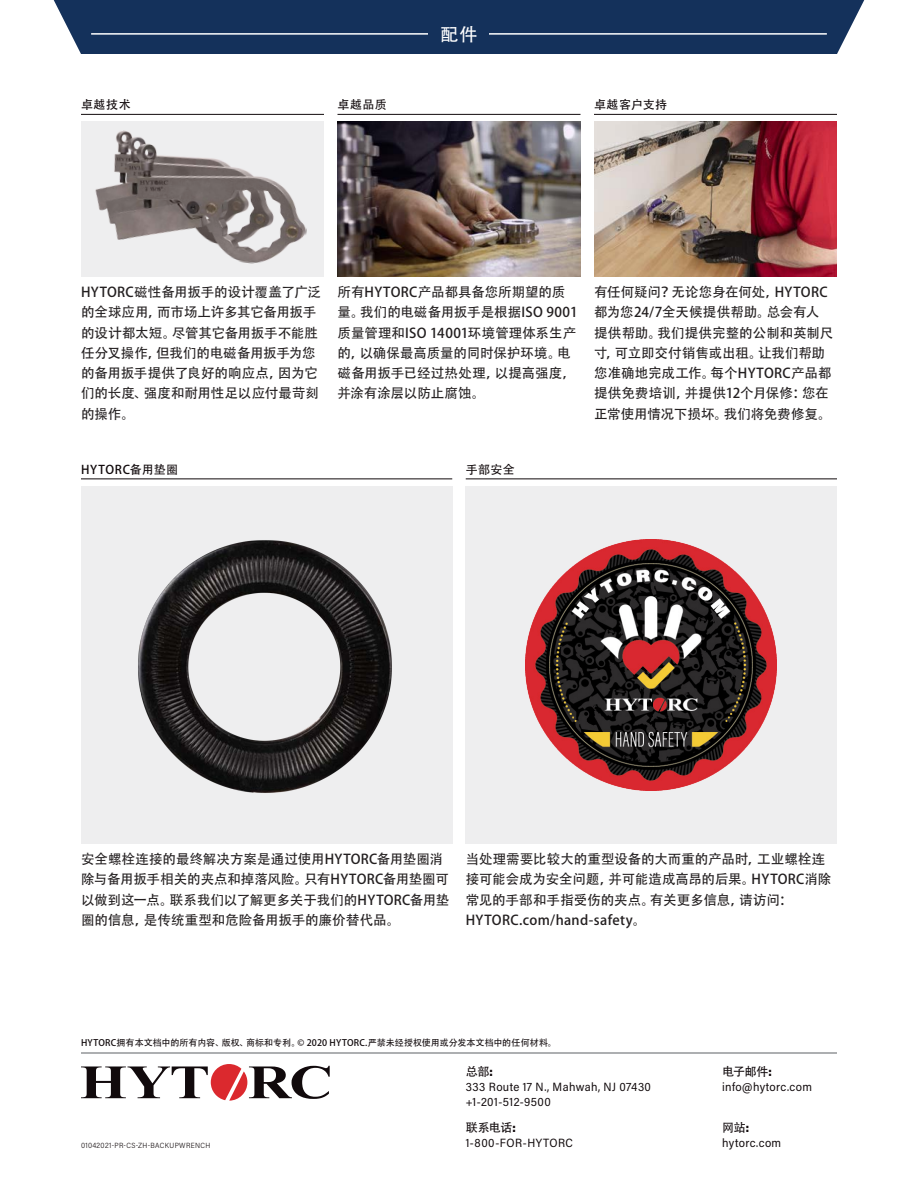
<style>
.page{position:relative;width:918px;height:1188px;background:#fff}
.page>*{position:absolute;margin:0;border:0;box-sizing:border-box;transform-origin:0 0}
.t1{font:18px "Adobe Heiti Std";color:#fff}
.Bullet_List_1{font:13.5px/20.2px "Adobe Heiti Std";color:#231f20}
.Bullet_List_1-2{font:13.5px "Adobe Heiti Std";letter-spacing:.025em;color:#231f20}
.t2{font:12px/15px "Acumin Pro Semi Cond";letter-spacing:.035em;color:#110a0c}
.t3{font:12px "Adobe Heiti Std";letter-spacing:.03em;color:#110a0c}
.t4{font:9px "Adobe Heiti Std";letter-spacing:.01em;color:#110a0c}
.t5{font:300 7.5px "Acumin Pro Semi Cond";letter-spacing:.045em;color:#110a0c}
.s1{font-family:"Acumin Pro Wide";font-weight:700}
</style>
<div class="page">
<svg style="left:81px;top:1064px;width:249px;height:37px"></svg>
<hr style="left:81px;top:1052px;width:756px;height:2px;background:#939598">
<div style="left:53px;top:0;width:812px;height:54px;background:#14315b"></div>
<hr style="left:91px;top:33px;width:736px;height:2px;background:#fff">
<div style="left:429px;top:23px;width:60px;height:21px;background:#14315b"></div>
<hr style="left:81px;top:478px;width:371px;height:1px;background:#110a0c">
<hr style="left:466px;top:478px;width:371px;height:1px;background:#110a0c">
<div style="left:81px;top:486px;width:371px;height:358px;background:#eeeeef"></div>
<img style="left:138px;top:540px;width:254px;height:253px">
<div style="left:466px;top:486px;width:371px;height:358px;background:#eeeeef"></div>
<img style="left:526px;top:539px;width:251px;height:251px">
<div style="left:81px;top:122px;width:243px;height:155px;background:#eeeeef"></div>
<img style="left:95px;top:130px;width:212px;height:134px">
<img style="left:338px;top:122px;width:242px;height:155px">
<img style="left:594px;top:122px;width:243px;height:155px">
<hr style="left:81px;top:114px;width:243px;height:1px;background:#110a0c">
<hr style="left:338px;top:114px;width:242px;height:1px;background:#110a0c">
<hr style="left:594px;top:114px;width:243px;height:1px;background:#110a0c">
<h1 class="t1" style="left:440px;top:24px;width:39px">配件</h1>
<p class="t3" style="left:81px;top:97px;width:51px">卓越技术</p>
<p class="t3" style="left:338px;top:97px;width:51px">卓越品质</p>
<p class="t3" style="left:594px;top:97px;width:75px">卓越客户支持</p>
<p class="Bullet_List_1" style="left:81px;top:282px;width:241px">HYTORC磁性备用扳手的设计覆盖了广泛的全球应用，而市场上许多其它备用扳手的设计都太短。尽管其它备用扳手不能胜任分叉操作，但我们的电磁备用扳手为您的备用扳手提供了良好的响应点，因为它们的长度、强度和耐用性足以应付最苛刻的操作。</p>
<p class="Bullet_List_1" style="left:338px;top:282px;width:242px">所有HYTORC产品都具备您所期望的质量。我们的电磁备用扳手是根据ISO 9001质量管理和ISO 14001环境管理体系生产的，以确保最高质量的同时保护环境。电磁备用扳手已经过热处理，以提高强度，并涂有涂层以防止腐蚀。</p>
<p class="Bullet_List_1" style="left:594px;top:282px;width:241px">有任何疑问？无论您身在何处，HYTORC都为您24/7全天候提供帮助。总会有人提供帮助。我们提供完整的公制和英制尺寸，可立即交付销售或出租。让我们帮助您准确地完成工作。每个HYTORC产品都提供免费培训，并提供12个月保修：您在正常使用情况下损坏。我们将免费修复。</p>
<p class="t3" style="left:81px;top:462px;width:99px">HYTORC备用垫圈</p>
<p class="t3" style="left:466px;top:462px;width:51px">手部安全</p>
<p class="Bullet_List_1" style="left:81px;top:849px;width:370px">安全螺栓连接的最终解决方案是通过使用HYTORC备用垫圈消除与备用扳手相关的夹点和掉落风险。只有HYTORC备用垫圈可以做到这一点。联系我们以了解更多关于我们的HYTORC备用垫圈的信息，是传统重型和危险备用扳手的廉价替代品。</p>
<p class="Bullet_List_1" style="left:466px;top:849px;width:367px">当处理需要比较大的重型设备的大而重的产品时，工业螺栓连接可能会成为安全问题，并可能造成高昂的后果。HYTORC消除常见的手部和手指受伤的夹点。有关更多信息，请访问：</p>
<p class="Bullet_List_1-2" style="left:466px;top:912px;width:182px">HYTORC.com/hand-safety。</p>
<p class="t4" style="left:81px;top:1038px;width:477px">HYTORC拥有本文档中的所有内容、版权、商标和专利。© 2020 HYTORC.严禁未经授权使用或分发本文档中的任何材料。</p>
<p class="t5" style="left:81px;top:1140px;width:131px">01042021-PR-CS-ZH-BACKUPWRENCH</p>
<p class="t3" style="left:466px;top:1065px;width:29px">总部<span class="s1">:</span></p>
<p class="t2" style="left:466px;top:1079px;width:187px">333 Route 17 N., Mahwah, NJ 07430 +1-201-512-9500</p>
<p class="t3" style="left:466px;top:1121px;width:52px">联系电话<span class="s1">:</span></p>
<p class="t2" style="left:466px;top:1135px;width:109px">1-800-FOR-HYTORC</p>
<p class="t3" style="left:722px;top:1065px;width:52px">电子邮件<span class="s1">:</span></p>
<p class="t2" style="left:722px;top:1079px;width:91px">info@hytorc.com</p>
<p class="t3" style="left:722px;top:1121px;width:29px">网站<span class="s1">:</span></p>
<p class="t2" style="left:722px;top:1135px;width:61px">hytorc.com</p>
</div>
